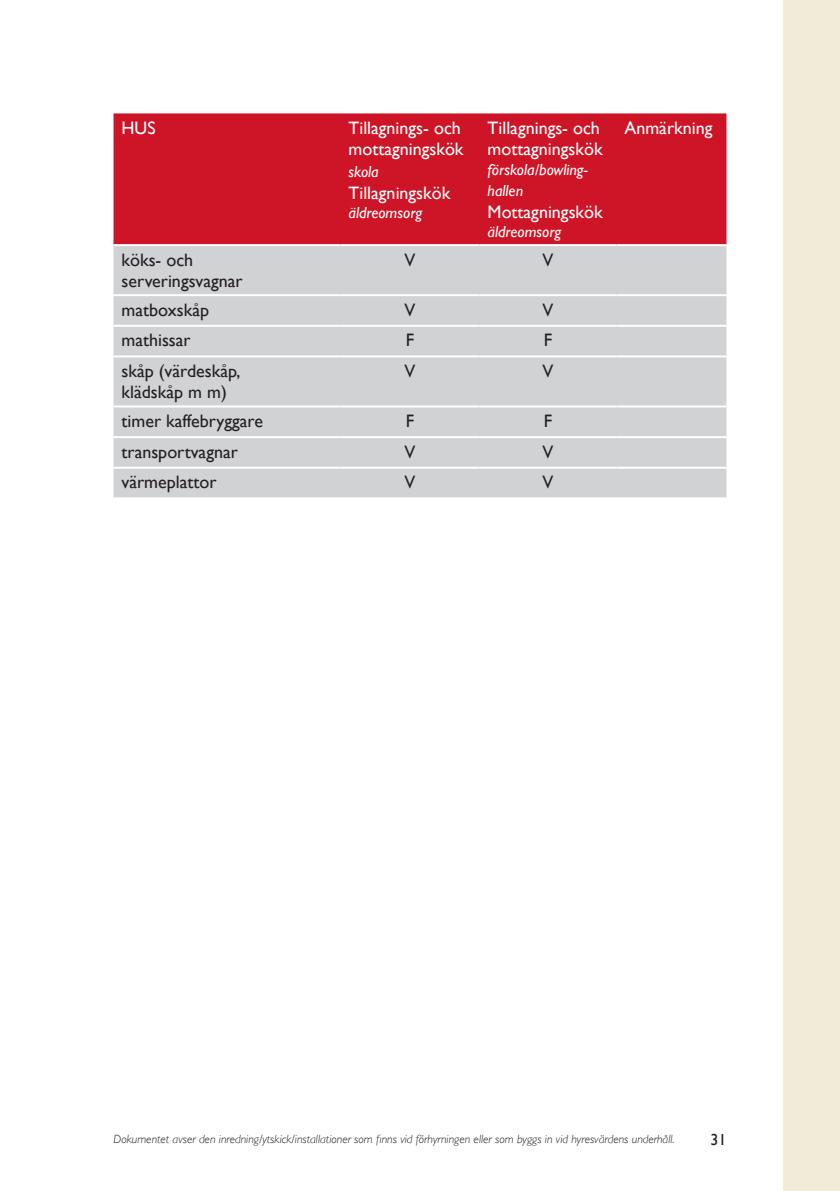
<style>
.page{position:relative;width:840px;height:1191px;background:#fff}
.page>*{position:absolute;margin:0;border:0;box-sizing:border-box;transform-origin:0 0}
.t1{font:18px/21.6px "Gill Sans";color:#231f20}
.t2{font:18px/21.6px "Gill Sans";color:#fff}
.t3{font:italic 16px/21.6px "Gill Sans";color:#fff}
.t4{font:16px "Gill Sans";color:#231f20}
.t5{font:italic 300 12px "Gill Sans";color:#231f20}
</style>
<div class="page">
<div style="left:113px;top:113px;width:613px;height:131px;background:#cd1527"></div>
<div style="left:113px;top:246px;width:613px;height:251px;background:#d1d2d4"></div>
<hr style="left:113px;top:294px;width:227px;height:2px;background:#fff">
<hr style="left:340px;top:294px;width:139px;height:2px;background:#fff">
<hr style="left:479px;top:294px;width:137px;height:2px;background:#fff">
<hr style="left:616px;top:294px;width:110px;height:2px;background:#fff">
<hr style="left:113px;top:325px;width:227px;height:2px;background:#fff">
<hr style="left:340px;top:325px;width:139px;height:2px;background:#fff">
<hr style="left:479px;top:325px;width:137px;height:2px;background:#fff">
<hr style="left:616px;top:325px;width:110px;height:2px;background:#fff">
<hr style="left:113px;top:355px;width:227px;height:2px;background:#fff">
<hr style="left:340px;top:355px;width:139px;height:2px;background:#fff">
<hr style="left:479px;top:355px;width:137px;height:2px;background:#fff">
<hr style="left:616px;top:355px;width:110px;height:2px;background:#fff">
<hr style="left:113px;top:405px;width:227px;height:2px;background:#fff">
<hr style="left:340px;top:405px;width:139px;height:2px;background:#fff">
<hr style="left:479px;top:405px;width:137px;height:2px;background:#fff">
<hr style="left:616px;top:405px;width:110px;height:2px;background:#fff">
<hr style="left:113px;top:436px;width:227px;height:2px;background:#fff">
<hr style="left:340px;top:436px;width:139px;height:2px;background:#fff">
<hr style="left:479px;top:436px;width:137px;height:2px;background:#fff">
<hr style="left:616px;top:436px;width:110px;height:2px;background:#fff">
<hr style="left:113px;top:467px;width:227px;height:2px;background:#fff">
<hr style="left:340px;top:467px;width:139px;height:2px;background:#fff">
<hr style="left:479px;top:467px;width:137px;height:2px;background:#fff">
<hr style="left:616px;top:467px;width:110px;height:2px;background:#fff">
<div style="left:782px;top:0;width:57px;height:1191px;background:#f1ebd8"></div>
<p class="t2" style="left:121px;top:117px;width:36px">HUS</p>
<p class="t2" style="left:348px;top:117px;width:116px">Tillagnings- och mottagningskök</p>
<p class="t3" style="left:348px;top:161px;width:32px">skola</p>
<p class="t2" style="left:348px;top:182px;width:103px">Tillagningskök</p>
<p class="t3" style="left:348px;top:202px;width:75px">äldreomsorg</p>
<p class="t2" style="left:487px;top:117px;width:116px">Tillagnings- och mottagningskök</p>
<p class="t3" style="left:487px;top:158px;width:102px">förskola/bowling&shy;hallen</p>
<p class="t2" style="left:487px;top:201px;width:117px">Mottagningskök</p>
<p class="t3" style="left:487px;top:221px;width:75px">äldreomsorg</p>
<p class="t1" style="left:121px;top:248px;width:123px">köks- och serveringsvagnar</p>
<p class="t1" style="left:404px;top:248px;width:12px">V</p>
<p class="t1" style="left:542px;top:248px;width:12px">V</p>
<p class="t1" style="left:121px;top:298px;width:89px">matboxskåp</p>
<p class="t1" style="left:404px;top:298px;width:12px">V</p>
<p class="t1" style="left:542px;top:298px;width:12px">V</p>
<p class="t1" style="left:121px;top:329px;width:71px">mathissar</p>
<p class="t1" style="left:405px;top:329px;width:10px">F</p>
<p class="t1" style="left:543px;top:329px;width:10px">F</p>
<p class="t1" style="left:121px;top:360px;width:120px">skåp (värdeskåp, klädskåp m m)</p>
<p class="t1" style="left:404px;top:360px;width:12px">V</p>
<p class="t1" style="left:542px;top:360px;width:12px">V</p>
<p class="t1" style="left:121px;top:410px;width:143px">timer kaffebryggare</p>
<p class="t1" style="left:405px;top:410px;width:10px">F</p>
<p class="t1" style="left:543px;top:410px;width:10px">F</p>
<p class="t1" style="left:121px;top:440px;width:118px">transportvagnar</p>
<p class="t1" style="left:404px;top:440px;width:12px">V</p>
<p class="t1" style="left:542px;top:440px;width:12px">V</p>
<p class="t1" style="left:121px;top:471px;width:96px">värmeplattor</p>
<p class="t1" style="left:404px;top:471px;width:12px">V</p>
<p class="t1" style="left:542px;top:471px;width:12px">V</p>
<p class="t2" style="left:624px;top:117px;width:89px">Anmärkning</p>
<p class="t5" style="left:113px;top:1131px;width:562px">Dokumentet avser den inredning/ytskick/installationer som finns vid förhyrningen eller som byggs in vid hyresvärdens underhåll.</p>
<p class="t4" style="left:710px;top:1130px;width:17px">31</p>
</div>
